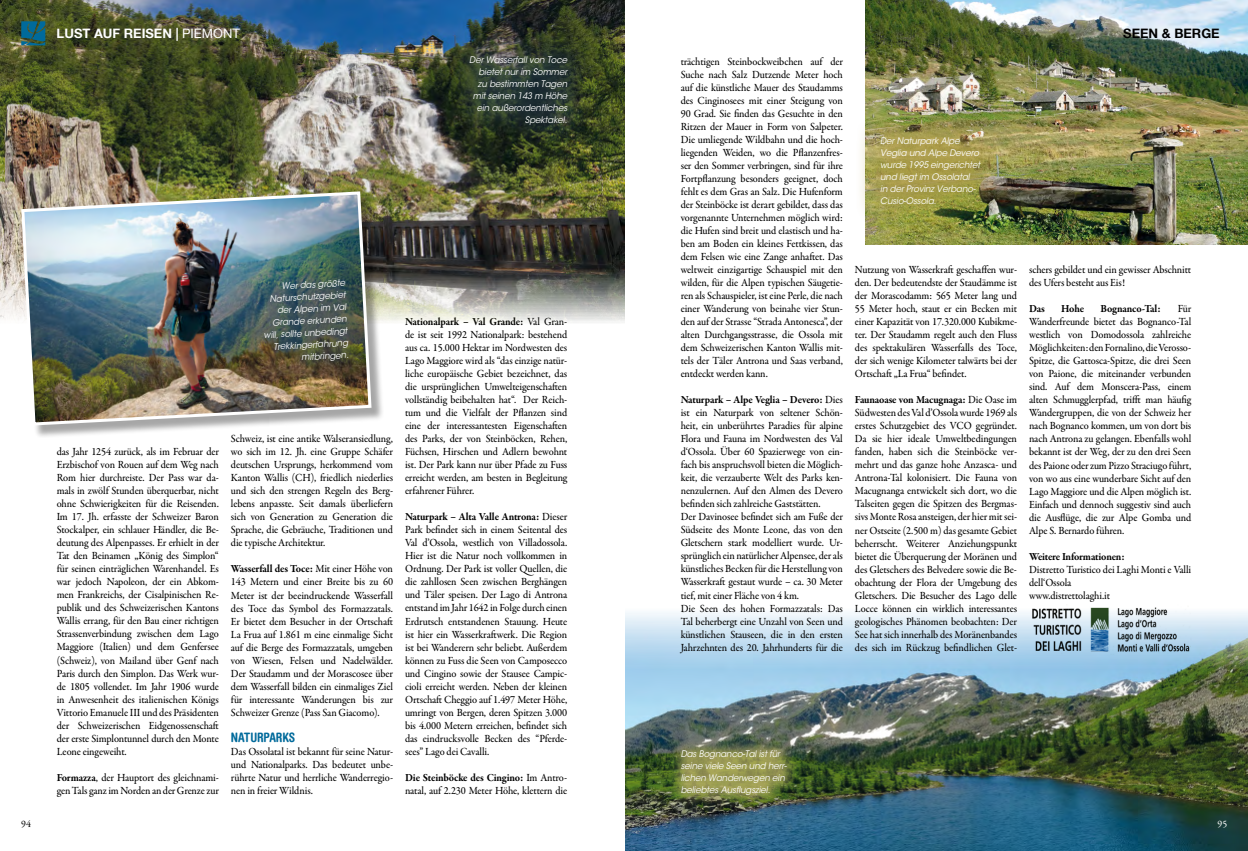
<style>
.page{position:relative;width:1248px;height:851px;background:#fff}
.page>*{position:absolute;margin:0;border:0;box-sizing:border-box;transform-origin:0 0}
.t1{font:700 13px "Helvetica Neue LT Com";color:#fff}
.t2{font:700 condensed 13px "Helvetica Rounded LT Std";letter-spacing:-.01em;color:#006a9b}
.t3{font:700 13px "Helvetica Neue LT Com";color:#000}
.t4{font:500 11px/13px "Garamond Premr Pro";letter-spacing:-.01em;color:#000;text-align:justify;scale:.94 1}
.t5{font:700 11px "Garamond Premr Pro";letter-spacing:-.015em;color:#000;scale:.94 1}
.t6{font:10px "Garamond Premr Pro";color:#000}
.t7{font:10px "Garamond Premr Pro";color:#fff}
.t8{font:italic 9px/12px "ITC Avant Garde Std";color:#fff;scale:.96 1}
.s1{font-weight:400}
.s2{font-weight:700}
</style>
<div class="page">
<img style="left:865px;top:0;width:382px;height:245px">
<div style="left:853px;top:110px;width:153px;height:122px;background:#aa9a44;opacity:.78"></div>
<img style="left:625px;top:612px;width:622px;height:238px">
<div style="left:669px;top:738px;width:129px;height:69px;background:#b9af65;opacity:.89"></div>
<img style="left:0;top:0;width:624px;height:323px">
<div style="left:443px;top:29px;width:151px;height:122px;background:#314b61;opacity:.41"></div>
<div style="left:23px;top:193px;width:360px;height:244px;background:#000;opacity:.35"></div>
<img style="left:20px;top:190px;width:353px;height:237px">
<div style="left:253px;top:267px;width:107px;height:106px;background:#314b61;opacity:.41"></div>
<img style="left:1028px;top:607px;width:164px;height:47px">
<svg style="left:21px;top:21px;width:24px;height:24px"></svg>
<p class="t1" style="left:57px;top:25px;width:185px">LUST AUF REISEN | <span class="s1">PIEMONT</span></p>
<p class="t8" style="left:469px;top:54px;width:106px;text-align:right">DerWasserfallvon Toce bietetnurim Sommer zu bestimmten Tagen mitseinen 143 m Höhe ein außerordentliches<br>Spektakel.</p>
<p class="t6" style="left:21px;top:817px;width:11px">94</p>
<p class="t4" style="left:57px;top:445px;width:174px">das Jahr 1254 zurück, als im Februar der Erzbischof von Rouen auf dem Weg nach Rom hier durchreiste. Der Pass war da&shy;mals in zwölf Stunden überquerbar, nicht ohne Schwierigkeiten für die Reisenden.<br>Im 17. Jh. erfasste der Schweizer Baron Stockalper, ein schlauer Händler, die Be&shy;deutung des Alpenpasses. Er erhielt in der Tat den Beinamen „König des Simplon“ für seinen einträglichen Warenhandel. Es war jedoch Napoleon, der ein Abkom&shy;men Frankreichs, der Cisalpinischen Re&shy;publik und des Schweizerischen Kantons Wallis errang, für den Bau einer richtigen Strassenverbindung zwischen dem Lago Maggiore (Italien) und dem Genfersee (Schweiz), von Mailand über Genf nach Paris durch den Simplon. Das Werk wur&shy;de 1805 vollendet. Im Jahr 1906 wurde in Anwesenheit des italienischen Königs Vittorio Emanuele III und des Präsidenten der Schweizerischen Eidgenossenschaft der erste Simplontunnel durch den Monte Leone eingeweiht.</p>
<p class="t4" style="left:57px;top:770px;width:174px"><span class="s2">Formazza</span>, der Hauptort des gleichnami&shy;gen Tals ganz im Norden an der Grenze zur</p>
<p class="t8" style="left:261px;top:281px;width:89px;text-align:right;rotate:-3deg">Wer das größte<br>Naturschutzgebiet der Alpen im Val<br>Grande erkunden will, sollte unbedingt<br>Trekkingerfahrung mitbringen.</p>
<p class="t4" style="left:231px;top:432px;width:174px">Schweiz, ist eine antike Walseransiedlung, wo sich im 12. Jh. eine Gruppe Schäfer deutschen Ursprungs, herkommend vom Kanton Wallis (CH), friedlich niederlies und sich den strengen Regeln des Berg&shy;lebens anpasste. Seit damals überliefern sich von Generation zu Generation die Sprache, die Gebräuche, Traditionen und die typische Architektur.</p>
<p class="t4" style="left:231px;top:562px;width:174px"><span class="s2">Wasserfall des Toce:</span> Mit einer Höhe von 143 Metern und einer Breite bis zu 60<br>Meter ist der beeindruckende Wasserfall des Toce das Symbol des Formazzatals.<br>Er bietet dem Besucher in der Ortschaft La Frua auf 1.861 m eine einmalige Sicht auf die Berge des Formazzatals, umgeben von Wiesen, Felsen und Nadelwälder.<br>Der Staudamm und der Morascosee über dem Wasserfall bilden ein einmaliges Ziel für interessante Wanderungen bis zur Schweizer Grenze (Pass San Giacomo).</p>
<p class="t2" style="left:231px;top:728px;width:65px">NATURPARKS</p>
<p class="t4" style="left:231px;top:744px;width:174px">Das Ossolatal ist bekannt für seine Natur&shy;und Nationalparks. Das bedeutet unbe&shy;rührte Natur und herrliche Wanderregio&shy;nen in freier Wildnis.</p>
<p class="t4" style="left:405px;top:315px;width:174px"><span class="s2">Nationalpark – Val Grande:</span> Val Gran&shy;de ist seit 1992 Nationalpark: bestehend aus ca. 15.000 Hektar im Nordwesten des Lago Maggiore wird als “das einzige natür&shy;liche europäische Gebiet bezeichnet, das die ursprünglichen Umwelteigenschaften vollständig beibehalten hat“. Der Reich&shy;tum und die Vielfalt der Pflanzen sind eine der interessantesten Eigenschaften des Parks, der von Steinböcken, Rehen, Füchsen, Hirschen und Adlern bewohnt ist. Der Park kann nur über Pfade zu Fuss erreicht werden, am besten in Begleitung erfahrener Führer.</p>
<p class="t4" style="left:405px;top:510px;width:174px"><span class="s2">Naturpark – Alta Valle Antrona:</span> Dieser Park befindet sich in einem Seitental des Val d’Ossola, westlich von Villadossola.<br>Hier ist die Natur noch vollkommen in Ordnung. Der Park ist voller Quellen, die die zahllosen Seen zwischen Berghängen und Täler speisen. Der Lago di Antrona entstand im Jahr 1642 in Folge durch einen Erdrutsch entstandenen Stauung. Heute ist hier ein Wasserkraftwerk. Die Region ist bei Wanderern sehr beliebt. Außerdem können zu Fuss die Seen von Camposecco und Cingino sowie der Stausee Campic&shy;cioli erreicht werden. Neben der kleinen Ortschaft Cheggio auf 1.497 Meter Höhe, umringt von Bergen, deren Spitzen 3.000 bis 4.000 Metern erreichen, befindet sich das eindrucksvolle Becken des “Pferde&shy;sees” Lago dei Cavalli.</p>
<p class="t4" style="left:405px;top:770px;width:174px"><span class="s2">Die Steinböcke des Cingino:</span> Im Antro&shy;natal, auf 2.230 Meter Höhe, klettern die</p>
<p class="t4" style="left:680px;top:55px;width:174px">trächtigen Steinbockweibchen auf der Suche nach Salz Dutzende Meter hoch auf die künstliche Mauer des Staudamms des Cinginosees mit einer Steigung von 90 Grad. Sie finden das Gesuchte in den Ritzen der Mauer in Form von Salpeter.<br>Die umliegende Wildbahn und die hoch&shy;liegenden Weiden, wo die Pflanzenfres&shy;ser den Sommer verbringen, sind für ihre Fortpflanzung besonders geeignet, doch fehlt es dem Gras an Salz. Die Hufenform der Steinböcke ist derart gebildet, dass das vorgenannte Unternehmen möglich wird: die Hufen sind breit und elastisch und ha&shy;ben am Boden ein kleines Fettkissen, das dem Felsen wie eine Zange anhaftet. Das weltweit einzigartige Schauspiel mit den wilden, für die Alpen typischen Säugetie&shy;ren als Schauspieler, ist eine Perle, die nach einer Wanderung von beinahe vier Stun&shy;den auf der Strasse “Strada Antonesca”, der alten Durchgangsstrasse, die Ossola mit dem Schweizerischen Kanton Wallis mit&shy;tels der Täler Antrona und Saas verband, entdeckt werden kann.</p>
<p class="t4" style="left:680px;top:393px;width:174px;text-align:left"><span class="s2">Naturpark – Alpe Veglia – Devero:</span> Dies ist ein Naturpark von seltener Schön&shy;heit, ein unberührtes Paradies für alpine Flora und Fauna im Nordwesten des Val d‘Ossola. Über 60 Spazierwege von ein&shy;fach bis anspruchsvoll bieten die Möglich&shy;keit, die verzauberte Welt des Parks ken&shy;nenzulernen. Auf den Almen des Devero befinden sich zahlreiche Gaststätten.<br>Der Davinosee befindet sich am Fuße der Südseite des Monte Leone, das von den Gletschern stark modelliert wurde. Ur&shy;sprünglich ein natürlicher Alpensee, der als künstliches Becken für die Herstellung von Wasserkraft gestaut wurde – ca. 30 Meter tief, mit einer Fläche von 4 km.<br>Die Seen des hohen Formazzatals: Das Tal beherbergt eine Unzahl von Seen und künstlichen Stauseen, die in den ersten Jahrzehnten des 20. Jahrhunderts für die</p>
<p class="t3" style="left:1123px;top:25px;width:98px">SEEN &amp; BERGE</p>
<p class="t8" style="left:880px;top:135px;width:108px">DerNaturpark Alpe<br>Veglia und Alpe Devero wurde 1995 eingerichtet und liegtim Ossolatal in derProvinzVerbano-<br>Cusio-Ossola.</p>
<p class="t4" style="left:854px;top:263px;width:174px">Nutzung von Wasserkraft geschaffen wur&shy;den. Der bedeutendste der Staudämme ist der Morascodamm: 565 Meter lang und 55 Meter hoch, staut er ein Becken mit einer Kapazität von 17.320.000 Kubikme&shy;ter. Der Staudamm regelt auch den Fluss des spektakulären Wasserfalls des Toce, der sich wenige Kilometer talwärts bei der Ortschaft „La Frua“ befindet.</p>
<p class="t4" style="left:854px;top:393px;width:174px"><span class="s2">Faunaoase von Macugnaga:</span> Die Oase im Südwesten des Val d’Ossola wurde 1969 als erstes Schutzgebiet des VCO gegründet.<br>Da sie hier ideale Umweltbedingungen fanden, haben sich die Steinböcke ver&shy;mehrt und das ganze hohe Anzasca- und Antrona-Tal kolonisiert. Die Fauna von Macugnanga entwickelt sich dort, wo die Talseiten gegen die Spitzen des Bergmas&shy;sivs Monte Rosa ansteigen, der hier mit sei&shy;ner Ostseite (2.500 m) das gesamte Gebiet beherrscht. Weiterer Anziehungspunkt bietet die Überquerung der Moränen und des Gletschers des Belvedere sowie die Be&shy;obachtung der Flora der Umgebung des Gletschers. Die Besucher des Lago delle Locce können ein wirklich interessantes geologisches Phänomen beobachten: Der See hat sich innerhalb des Moränenbandes des sich im Rückzug befindlichen Glet-</p>
<p class="t4" style="left:1028px;top:263px;width:174px">schers gebildet und ein gewisser Abschnitt des Ufers besteht aus Eis!</p>
<p class="t5" style="left:1028px;top:302px;width:18px">Das</p>
<p class="t5" style="left:1061px;top:302px;width:26px">Hohe</p>
<p class="t5" style="left:1100px;top:302px;width:65px">Bognanco-Tal:</p>
<p class="t4" style="left:1028px;top:302px;width:174px;text-indent:149px">Für Wanderfreunde bietet das Bognanco-Tal westlich von Domodossola zahlreiche Möglichkeiten: den Fornalino, die Verosso-Spitze, die Gattosca-Spitze, die drei Seen von Paione, die miteinander verbunden sind. Auf dem Monscera-Pass, einem alten Schmugglerpfad, trifft man häufig Wandergruppen, die von der Schweiz her nach Bognanco kommen, um von dort bis nach Antrona zu gelangen. Ebenfalls wohl bekannt ist der Weg, der zu den drei Seen des Paione oder zum Pizzo Straciugo führt, von wo aus eine wunderbare Sicht auf den Lago Maggiore und die Alpen möglich ist.<br>Einfach und dennoch suggestiv sind auch die Ausflüge, die zur Alpe Gomba und Alpe S. Bernardo führen.</p>
<p class="t5" style="left:1028px;top:549px;width:103px">Weitere Informationen:</p>
<p class="t4" style="left:1028px;top:562px;width:174px;text-align:left">Distretto Turistico dei Laghi Monti e Valli dell‘Ossola<br>www.distrettolaghi.it</p>
<p class="t8" style="left:680px;top:747px;width:114px">DasBognanco-Talistfür seine viele Seen und herr&shy;lichen Wanderwegen ein beliebtesAusflugsziel.</p>
<p class="t7" style="left:1217px;top:817px;width:11px">95</p>
</div>
